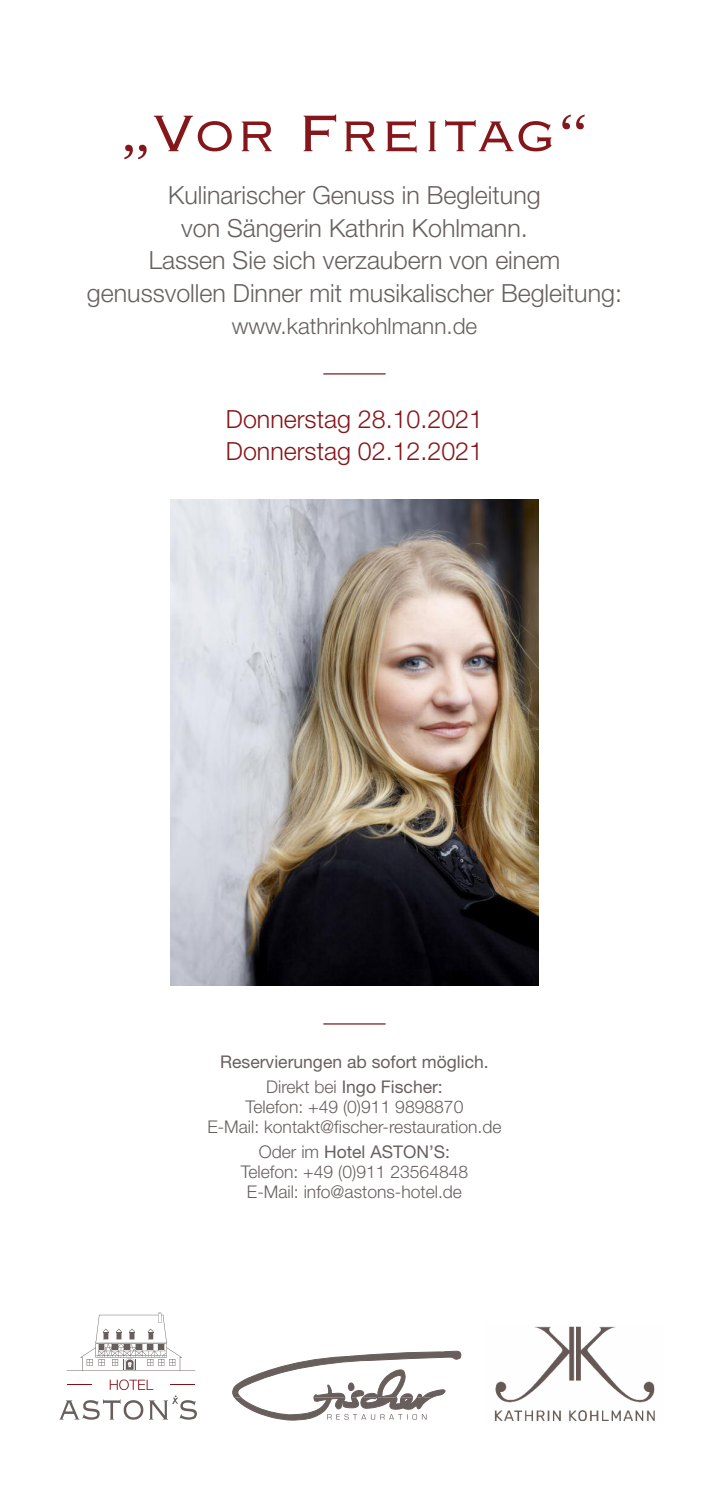
<style>
.page{position:relative;width:709px;height:1489px;background:#fff}
.page>*{position:absolute;margin:0;border:0;box-sizing:border-box;transform-origin:0 0}
.t1{font:300 67.5px "Copperplate";color:#85171b}
.t2{font:300 25px/32.5px "Helvetica Neue";color:#68605f;text-align:center}
.t3{font:300 25px/32.5px "Helvetica Neue";color:#85171b}
.t4{font:300 22.5px "Helvetica Neue";color:#68605f}
.t5{font:300 17.5px/20px "Helvetica Neue";color:#68605f;text-align:center}
.t6{font:17.5px/25px "Helvetica Neue";color:#68605f;text-align:center}
.s1{font-weight:300}
.s2{font-weight:400}
</style>
<div class="page">
<svg style="left:110px;top:1379px;width:38px;height:10px"></svg>
<svg style="left:80px;top:1312px;width:102px;height:58px"></svg>
<svg style="left:67px;top:1384px;width:25px;height:1px"></svg>
<svg style="left:170px;top:1384px;width:25px;height:1px"></svg>
<svg style="left:60px;top:1395px;width:137px;height:24px"></svg>
<hr style="left:323px;top:373px;width:62px;height:1px;background:#85171b">
<hr style="left:323px;top:1023px;width:62px;height:1px;background:#85171b">
<img style="left:494px;top:1326px;width:161px;height:95px">
<img style="left:170px;top:499px;width:368px;height:486px">
<svg style="left:232px;top:1350px;width:229px;height:69px"></svg>
<h1 class="t1" style="left:119px;top:89px;width:472px">„Vor Freitag“</h1>
<p class="t2" style="left:87px;top:181px;width:536px">Kulinarischer Genuss in Begleitung<br>von Sängerin Kathrin Kohlmann.<br>Lassen Sie sich verzaubern von einem genussvollen Dinner mit musikalischer Begleitung:</p>
<p class="t4" style="left:232px;top:318px;width:247px">www.kathrinkohlmann.de</p>
<p class="t3" style="left:226px;top:405px;width:259px">Donnerstag 28.10.2021<br>Donnerstag 02.12.2021</p>
<p class="t6" style="left:220px;top:1051px;width:270px">Reservierungen ab sofort möglich.<br><span class="s1">Direkt bei</span> Ingo Fischer:</p>
<p class="t5" style="left:207px;top:1098px;width:296px">Telefon: +49 (0)911 9898870<br>E-Mail: kontakt@fischer-restauration.de</p>
<p class="t5" style="left:241px;top:1143px;width:229px">Oder im <span class="s2">Hotel ASTON’S:<br></span>Telefon: +49 (0)911 23564848<br>E-Mail: info@astons-hotel.de</p>
</div>
